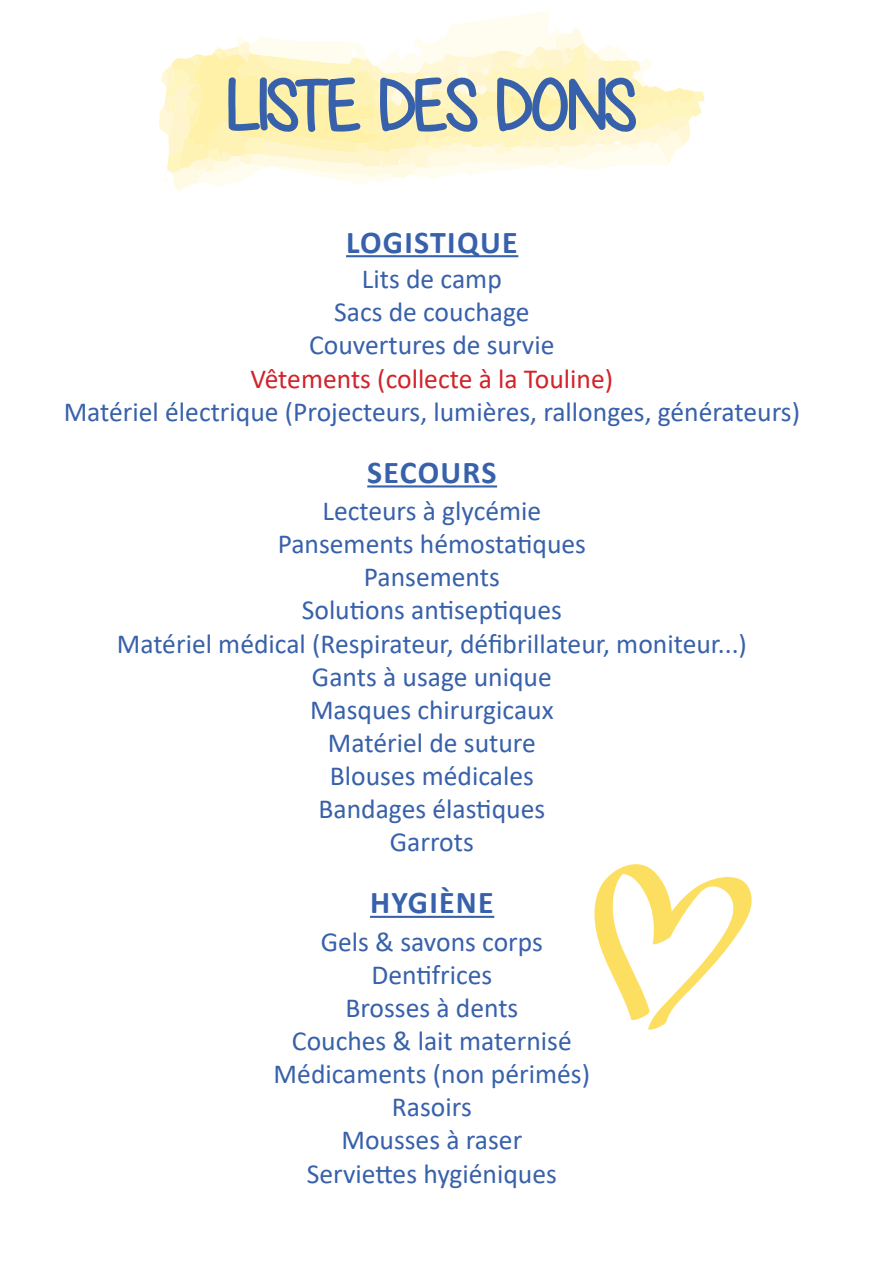
<style>
.page{position:relative;width:893px;height:1263px;background:#fff}
.page>*{position:absolute;margin:0;border:0;box-sizing:border-box;transform-origin:0 0}
.t1{font:67.95px "Alittlesunshine";color:#015bbb;scale:1.12 1}
.t2{font:700 31.8px "Calibri";letter-spacing:.04em;color:#3861ab}
.t3{font:27.6px/33.2px "Calibri";color:#3861ab;text-align:center}
.s1{color:#d1232a}
</style>
<div class="page">
<svg style="left:159px;top:11px;width:546px;height:180px"></svg>
<svg style="left:594px;top:864px;width:158px;height:166px"></svg>
<hr style="left:346px;top:255px;width:172px;height:2px;background:#3861ab">
<hr style="left:367px;top:485px;width:130px;height:2px;background:#3861ab">
<hr style="left:370px;top:916px;width:124px;height:2px;background:#3861ab">
<p class="t1" style="left:228px;top:70px;width:365px">LISTE DES DONS</p>
<p class="t2" style="left:346px;top:220px;width:173px">LOGISTIQUE</p>
<p class="t3" style="left:64px;top:262px;width:738px">Lits de camp<br>Sacs de couchage<br>Couvertures de survie<br><span class="s1">Vêtements (collecte à la Touline)<br></span>Matériel électrique (Projecteurs, lumières, rallonges, générateurs)</p>
<p class="t2" style="left:367px;top:450px;width:131px">SECOURS</p>
<p class="t3" style="left:117px;top:494px;width:632px">Lecteurs à glycémie<br>Pansements hémostatiques<br>Pansements<br>Solutions antiseptiques<br>Matériel médical (Respirateur, défibrillateur, moniteur...)<br>Gants à usage unique<br>Masques chirurgicaux<br>Matériel de suture<br>Blouses médicales<br>Bandages élastiques<br>Garrots</p>
<p class="t2" style="left:370px;top:880px;width:125px">HYGIÈNE</p>
<p class="t3" style="left:274px;top:924px;width:318px">Gels &amp; savons corps<br>Dentifrices<br>Brosses à dents<br>Couches &amp; lait maternisé<br>Médicaments (non périmés)<br>Rasoirs<br>Mousses à raser<br>Serviettes hygiéniques</p>
</div>
